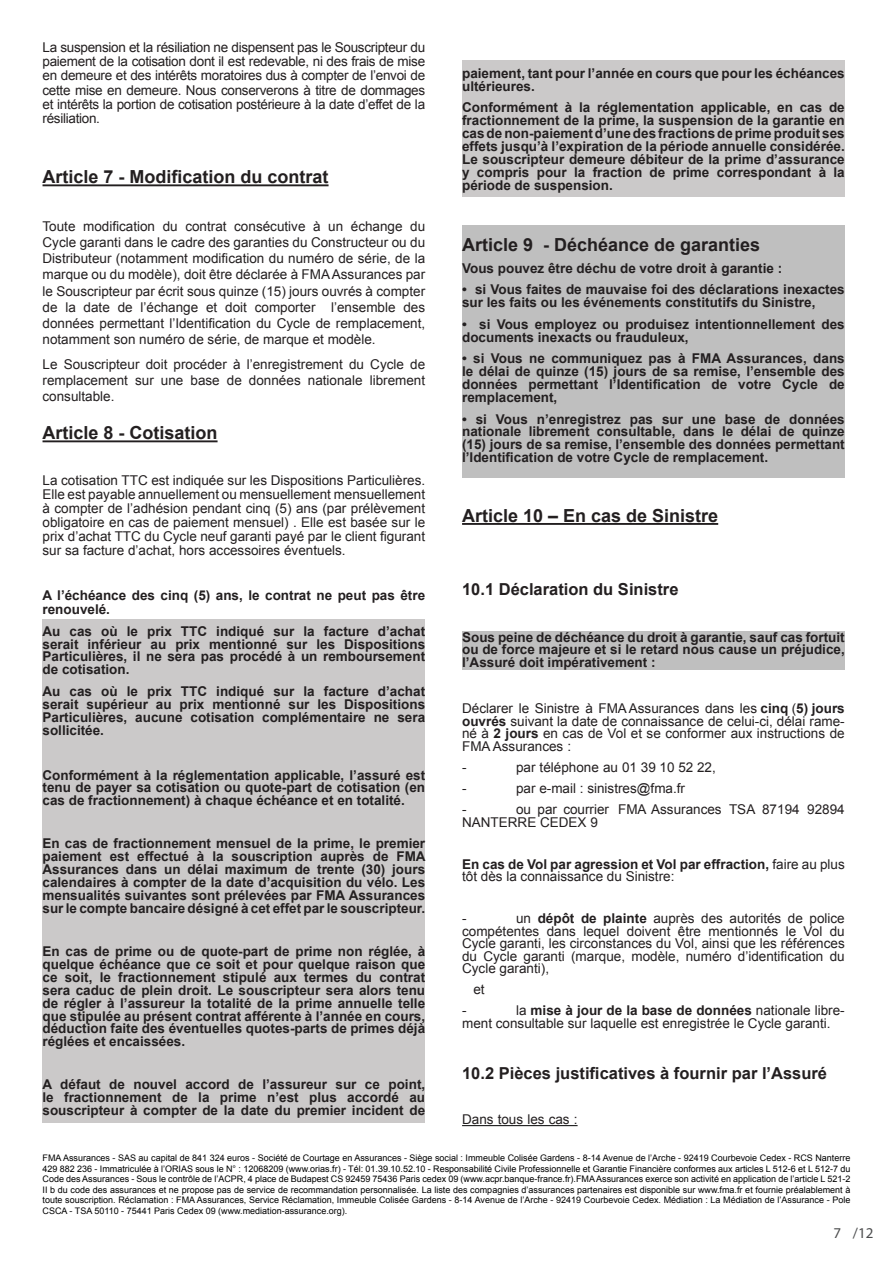
<style>
.page{position:relative;width:893px;height:1263px;background:#fff}
.page>*{position:absolute;margin:0;border:0;box-sizing:border-box;transform-origin:0 0}
.t1{font:700 18px "Arial";color:#231f20}
.t2{font:700 16.5px "Arial";color:#231f20}
.t3{font:15px "Myriad Pro";color:#4b4c4d}
.t4{font:700 13.5px/12.9px "Arial";color:#231f20;text-align:justify}
.t5{font:13.5px/14.1px "Arial";color:#231f20;text-align:justify}
.t6{font:9px/10.5px "Arial";color:#000001;text-align:justify}
.s1{font-weight:700}
</style>
<div class="page">
<hr style="left:43px;top:184px;width:286px;height:2px;background:#231f20">
<hr style="left:43px;top:440px;width:175px;height:2px;background:#231f20">
<div style="left:43px;top:618px;width:382px;height:63px;background:#cbc9c9"></div>
<div style="left:43px;top:679px;width:382px;height:63px;background:#cbc9c9"></div>
<div style="left:43px;top:743px;width:382px;height:22px;background:#cbc9c9"></div>
<div style="left:43px;top:762px;width:382px;height:50px;background:#cbc9c9"></div>
<div style="left:43px;top:810px;width:382px;height:24px;background:#cbc9c9"></div>
<div style="left:43px;top:831px;width:382px;height:89px;background:#cbc9c9"></div>
<div style="left:43px;top:917px;width:382px;height:24px;background:#cbc9c9"></div>
<div style="left:43px;top:939px;width:382px;height:114px;background:#cbc9c9"></div>
<div style="left:43px;top:1051px;width:382px;height:24px;background:#cbc9c9"></div>
<div style="left:43px;top:1072px;width:382px;height:50px;background:#cbc9c9"></div>
<div style="left:462px;top:61px;width:383px;height:37px;background:#cbc9c9"></div>
<div style="left:462px;top:95px;width:383px;height:102px;background:#cbc9c9"></div>
<div style="left:462px;top:225px;width:383px;height:43px;background:#bfbfbf"></div>
<div style="left:462px;top:250px;width:383px;height:38px;background:#bfbfbf"></div>
<div style="left:462px;top:272px;width:383px;height:51px;background:#bfbfbf"></div>
<div style="left:462px;top:306px;width:383px;height:51px;background:#bfbfbf"></div>
<div style="left:462px;top:341px;width:383px;height:77px;background:#bfbfbf"></div>
<div style="left:462px;top:401px;width:383px;height:77px;background:#bfbfbf"></div>
<hr style="left:462px;top:523px;width:256px;height:2px;background:#231f20">
<div style="left:462px;top:632px;width:383px;height:38px;background:#bfbfbf"></div>
<hr style="left:462px;top:1125px;width:116px;height:1px;background:#000">
<p class="t5" style="left:43px;top:41px;width:384px">La suspension et la résiliation ne dispensent pas le Souscripteur du paiement de la cotisation dont il est redevable, ni des frais de mise en demeure et des intérêts moratoires dus à compter de l’envoi de cette mise en demeure. Nous conserverons à titre de dommages et intérêts la portion de cotisation postérieure à la date d’effet de la résiliation.</p>
<p class="t4" style="left:462px;top:67px;width:384px">paiement, tant pour l’année en cours que pour les échéances ultérieures.</p>
<p class="t4" style="left:462px;top:102px;width:384px">Conformément à la réglementation applicable, en cas de fractionnement de la prime, la suspension de la garantie en cas de non-paiement d’une des fractions de prime produit ses effets jusqu’à l’expiration de la période annuelle considérée.<br>Le souscripteur demeure débiteur de la prime d’assurance y compris pour la fraction de prime correspondant à la période de suspension.</p>
<h1 class="t1" style="left:43px;top:165px;width:288px">Article 7 - Modification du contrat</h1>
<p class="t5" style="left:43px;top:218px;width:384px;line-height:16.2px">Toute modification du contrat consécutive à un échange du Cycle garanti dans le cadre des garanties du Constructeur ou du Distributeur (notamment modification du numéro de série, de la marque ou du modèle), doit être déclarée à FMA Assurances par le Souscripteur par écrit sous quinze (15) jours ouvrés à compter de la date de l’échange et doit comporter l’ensemble des données permettant l’Identification du Cycle de remplacement, notamment son numéro de série, de marque et modèle.</p>
<p class="t5" style="left:43px;top:356px;width:384px;line-height:16.2px">Le Souscripteur doit procéder à l’enregistrement du Cycle de remplacement sur une base de données nationale librement consultable.</p>
<h1 class="t1" style="left:43px;top:421px;width:177px">Article 8 - Cotisation</h1>
<p class="t5" style="left:43px;top:473px;width:384px">La cotisation TTC est indiquée sur les Dispositions Particulières.<br>Elle est payable annuellement ou mensuellement mensuellement à compter de l’adhésion pendant cinq (5) ans (par prélèvement obligatoire en cas de paiement mensuel) . Elle est basée sur le prix d’achat TTC du Cycle neuf garanti payé par le client figurant sur sa facture d’achat, hors accessoires éventuels.</p>
<p class="t4" style="left:43px;top:589px;width:384px;line-height:14.1px">A l’échéance des cinq (5) ans, le contrat ne peut pas être renouvelé.</p>
<p class="t4" style="left:43px;top:625px;width:384px">Au cas où le prix TTC indiqué sur la facture d’achat serait inférieur au prix mentionné sur les Dispositions Particulières, il ne sera pas procédé à un remboursement de cotisation.</p>
<p class="t4" style="left:43px;top:685px;width:384px">Au cas où le prix TTC indiqué sur la facture d’achat serait supérieur au prix mentionné sur les Dispositions Particulières, aucune cotisation complémentaire ne sera sollicitée.</p>
<p class="t4" style="left:43px;top:769px;width:384px">Conformément à la réglementation applicable, l’assuré est tenu de payer sa cotisation ou quote-part de cotisation (en cas de fractionnement) à chaque échéance et en totalité.</p>
<p class="t4" style="left:43px;top:838px;width:385px">En cas de fractionnement mensuel de la prime, le premier paiement est effectué à la souscription auprès de FMA Assurances dans un délai maximum de trente (30) jours calendaires à compter de la date d’acquisition du vélo. Les mensualités suivantes sont prélevées par FMA Assurances sur le compte bancaire désigné à cet effet par le souscripteur.</p>
<p class="t4" style="left:43px;top:945px;width:384px">En cas de prime ou de quote-part de prime non réglée, à quelque échéance que ce soit et pour quelque raison que ce soit, le fractionnement stipulé aux termes du contrat sera caduc de plein droit. Le souscripteur sera alors tenu de régler à l’assureur la totalité de la prime annuelle telle que stipulée au présent contrat afférente à l’année en cours, déduction faite des éventuelles quotes-parts de primes déjà réglées et encaissées.</p>
<p class="t4" style="left:43px;top:1079px;width:384px">A défaut de nouvel accord de l’assureur sur ce point, le fractionnement de la prime n’est plus accordé au souscripteur à compter de la date du premier incident de</p>
<h1 class="t1" style="left:462px;top:233px;width:300px">Article 9 - Déchéance de garanties</h1>
<p class="t4" style="left:462px;top:262px;width:322px">Vous pouvez être déchu de votre droit à garantie :</p>
<p class="t4" style="left:462px;top:284px;width:384px">• si Vous faites de mauvaise foi des déclarations inexactes sur les faits ou les événements constitutifs du Sinistre,</p>
<p class="t4" style="left:462px;top:318px;width:384px">• si Vous employez ou produisez intentionnellement des documents inexacts ou frauduleux,</p>
<p class="t4" style="left:462px;top:353px;width:384px">• si Vous ne communiquez pas à FMA Assurances, dans le délai de quinze (15) jours de sa remise, l’ensemble des données permettant l’Identification de votre Cycle de remplacement,</p>
<p class="t4" style="left:462px;top:413px;width:384px">• si Vous n’enregistrez pas sur une base de données nationale librement consultable, dans le délai de quinze (15) jours de sa remise, l’ensemble des données permettant l’Identification de votre Cycle de remplacement.</p>
<h1 class="t1" style="left:462px;top:504px;width:258px">Article 10 – En cas de Sinistre</h1>
<p class="t2" style="left:462px;top:578px;width:218px">10.1 Déclaration du Sinistre</p>
<p class="t4" style="left:462px;top:631px;width:384px">Sous peine de déchéance du droit à garantie, sauf cas fortuit ou de force majeure et si le retard nous cause un préjudice, l’Assuré doit impérativement :</p>
<p class="t5" style="left:462px;top:702px;width:384px;line-height:12.6px">Déclarer le Sinistre à FMA Assurances dans les <span class="s1">cinq</span> (<span class="s1">5) jours ouvrés</span> suivant la date de connaissance de celui-ci, délai rame&shy;né à <span class="s1">2 jours</span> en cas de Vol et se conformer aux instructions de FMA Assurances :</p>
<p class="t5" style="left:462px;top:760px;width:6px">-</p>
<p class="t5" style="left:516px;top:760px;width:201px">par téléphone au 01 39 10 52 22,</p>
<p class="t5" style="left:462px;top:781px;width:6px">-</p>
<p class="t5" style="left:516px;top:781px;width:170px">par e-mail : sinistres@fma.fr</p>
<p class="t5" style="left:462px;top:802px;width:6px">-</p>
<p class="t5" style="left:462px;top:803px;width:384px;line-height:12.6px;text-indent:54px">ou par courrier FMA Assurances TSA 87194 92894<br>NANTERRE CEDEX 9</p>
<p class="t5" style="left:462px;top:858px;width:384px;line-height:12.6px"><span class="s1">En cas de Vol par agression et Vol par effraction,</span> faire au plus tôt dès la connaissance du Sinistre:</p>
<p class="t5" style="left:462px;top:911px;width:6px">-</p>
<p class="t5" style="left:462px;top:912px;width:384px;line-height:12.5px;text-indent:54px">un <span class="s1">dépôt de plainte</span> auprès des autorités de police compétentes dans lequel doivent être mentionnés le Vol du Cycle garanti, les circonstances du Vol, ainsi que les références du Cycle garanti (marque, modèle, numéro d’identification du Cycle garanti),</p>
<p class="t5" style="left:473px;top:983px;width:13px">et</p>
<p class="t5" style="left:462px;top:1004px;width:6px">-</p>
<p class="t5" style="left:462px;top:1004px;width:384px;line-height:12.6px;text-indent:54px">la <span class="s1">mise à jour de la base de données</span> nationale libre&shy;ment consultable sur laquelle est enregistrée le Cycle garanti.</p>
<p class="t2" style="left:462px;top:1063px;width:366px">10.2 Pièces justificatives à fournir par l’Assuré</p>
<p class="t5" style="left:462px;top:1112px;width:117px">Dans tous les cas :</p>
<p class="t6" style="left:43px;top:1153px;width:809px">FMA Assurances - SAS au capital de 841 324 euros - Société de Courtage en Assurances - Siège social : Immeuble Colisée Gardens - 8-14 Avenue de l’Arche - 92419 Courbevoie Cedex - RCS Nanterre 429 882 236 - Immatriculée à l’ORIAS sous le N° : 12068209 (www.orias.fr) - Tél: 01.39.10.52.10 - Responsabilité Civile Professionnelle et Garantie Financière conformes aux articles L 512-6 et L 512-7 du Code des Assurances - Sous le contrôle de l’ACPR, 4 place de Budapest CS 92459 75436 Paris cedex 09 (www.acpr.banque-france.fr).FMA Assurances exerce son activité en application de l’article L 521-2<br>II b du code des assurances et ne propose pas de service de recommandation personnalisée. La liste des compagnies d’assurances partenaires est disponible sur www.fma.fr et fournie préalablement à toute souscription. Réclamation : FMA Assurances, Service Réclamation, Immeuble Colisée Gardens - 8-14 Avenue de l’Arche - 92419 Courbevoie Cedex. Médiation : La Médiation de l’Assurance - Pole CSCA - TSA 50110 - 75441 Paris Cedex 09 (www.mediation-assurance.org).</p>
<p class="t3" style="left:833px;top:1224px;width:42px">7 /12</p>
</div>
